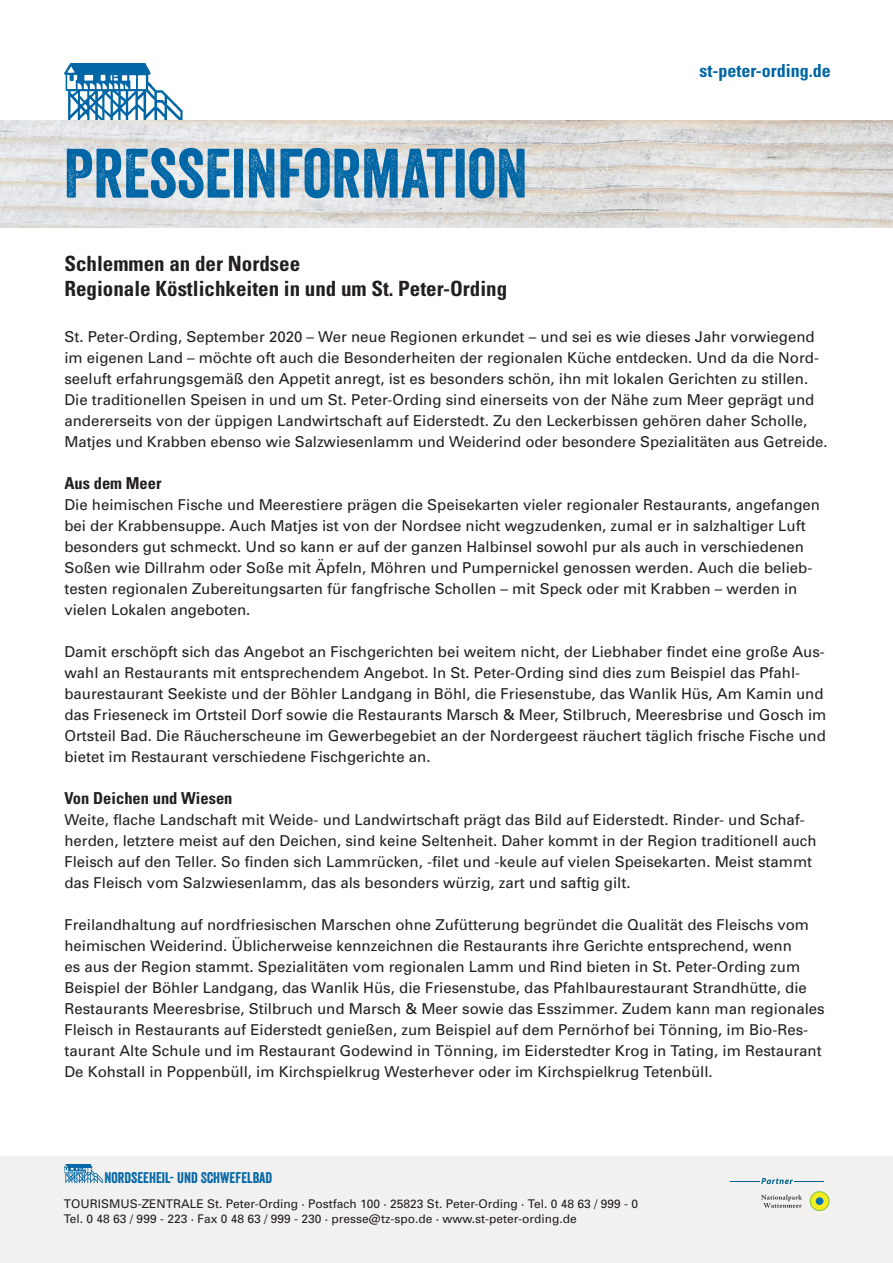
<style>
.page{position:relative;width:893px;height:1263px;background:#fff}
.page>*{position:absolute;margin:0;border:0;box-sizing:border-box;transform-origin:0 0}
.t1{font:67.5px "Veneer";color:#0166a5}
.t2{font:700 condensed 21px/25.2px "Univers";color:#231f20}
.t3{font:700 condensed 18px "Univers LT Std";color:#0166a5}
.t4{font:700 condensed 16.5px "Univers";color:#231f20}
.t5{font:15px/21px "Univers";color:#231f20}
.t6{font:15px "Veneer";color:#0166a5}
.t7{font:12px/14.4px "Univers";color:#231f20}
</style>
<div class="page">
<img style="left:65px;top:64px;width:123px;height:57px">
<img style="left:0;top:121px;width:892px;height:106px">
<div style="left:0;top:1157px;width:892px;height:106px;background:#f2f1f0"></div>
<img style="left:65px;top:1165px;width:38px;height:19px">
<hr style="left:730px;top:1181px;width:30px;height:1px;background:#01668f">
<svg style="left:761px;top:1178px;width:62px;height:6px"></svg>
<svg style="left:809px;top:1191px;width:20px;height:20px"></svg>
<div style="left:810px;top:1192px;width:18px;height:18px;background:#f5ed1e;border-radius:50%"></div>
<div style="left:815px;top:1197px;width:8px;height:8px;background:#0072bc;border-radius:50%"></div>
<svg style="left:761px;top:1195px;width:40px;height:13px"></svg>
<h1 class="t1" style="left:64px;top:149px;width:465px">PRESSEINFORMATION</h1>
<p class="t3" style="left:699px;top:62px;width:133px">st-peter-ording.de</p>
<h2 class="t2" style="left:64px;top:252px;width:444px">Schlemmen an der Nordsee<br>Regionale Köstlichkeiten in und um St. Peter-Ording</h2>
<p class="t5" style="left:64px;top:328px;width:764px">St. Peter-Ording, September 2020 – Wer neue Regionen erkundet – und sei es wie dieses Jahr vorwiegend im eigenen Land – möchte oft auch die Besonderheiten der regionalen Küche entdecken. Und da die Nord&shy;seeluft erfahrungsgemäß den Appetit anregt, ist es besonders schön, ihn mit lokalen Gerichten zu stillen.<br>Die traditionellen Speisen in und um St. Peter-Ording sind einerseits von der Nähe zum Meer geprägt und andererseits von der üppigen Landwirtschaft auf Eiderstedt. Zu den Leckerbissen gehören daher Scholle, Matjes und Krabben ebenso wie Salzwiesenlamm und Weiderind oder besondere Spezialitäten aus Getreide.</p>
<p class="t4" style="left:64px;top:478px;width:99px">Aus dem Meer</p>
<p class="t5" style="left:64px;top:496px;width:757px">Die heimischen Fische und Meerestiere prägen die Speisekarten vieler regionaler Restaurants, angefangen bei der Krabbensuppe. Auch Matjes ist von der Nordsee nicht wegzudenken, zumal er in salzhaltiger Luft besonders gut schmeckt. Und so kann er auf der ganzen Halbinsel sowohl pur als auch in verschiedenen Soßen wie Dillrahm oder Soße mit Äpfeln, Möhren und Pumpernickel genossen werden. Auch die belieb&shy;testen regionalen Zubereitungsarten für fangfrische Schollen – mit Speck oder mit Krabben – werden in vielen Lokalen angeboten.</p>
<p class="t5" style="left:64px;top:643px;width:763px">Damit erschöpft sich das Angebot an Fischgerichten bei weitem nicht, der Liebhaber findet eine große Aus&shy;wahl an Restaurants mit entsprechendem Angebot. In St. Peter-Ording sind dies zum Beispiel das Pfahl&shy;baurestaurant Seekiste und der Böhler Landgang in Böhl, die Friesenstube, das Wanlik Hüs, Am Kamin und das Frieseneck im Ortsteil Dorf sowie die Restaurants Marsch &amp; Meer, Stilbruch, Meeresbrise und Gosch im Ortsteil Bad. Die Räucherscheune im Gewerbegebiet an der Nordergeest räuchert täglich frische Fische und bietet im Restaurant verschiedene Fischgerichte an.</p>
<p class="t4" style="left:64px;top:793px;width:170px">Von Deichen und Wiesen</p>
<p class="t5" style="left:64px;top:811px;width:753px">Weite, flache Landschaft mit Weide- und Landwirtschaft prägt das Bild auf Eiderstedt. Rinder- und Schaf&shy;herden, letztere meist auf den Deichen, sind keine Seltenheit. Daher kommt in der Region traditionell auch Fleisch auf den Teller. So finden sich Lammrücken, -filet und -keule auf vielen Speisekarten. Meist stammt das Fleisch vom Salzwiesenlamm, das als besonders würzig, zart und saftig gilt.</p>
<p class="t5" style="left:64px;top:916px;width:761px">Freilandhaltung auf nordfriesischen Marschen ohne Zufütterung begründet die Qualität des Fleischs vom heimischen Weiderind. Üblicherweise kennzeichnen die Restaurants ihre Gerichte entsprechend, wenn<br>es aus der Region stammt. Spezialitäten vom regionalen Lamm und Rind bieten in St. Peter-Ording zum Beispiel der Böhler Landgang, das Wanlik Hüs, die Friesenstube, das Pfahlbaurestaurant Strandhütte, die Restaurants Meeresbrise, Stilbruch und Marsch &amp; Meer sowie das Esszimmer. Zudem kann man regionales Fleisch in Restaurants auf Eiderstedt genießen, zum Beispiel auf dem Pernörhof bei Tönning, im Bio-Res&shy;taurant Alte Schule und im Restaurant Godewind in Tönning, im Eiderstedter Krog in Tating, im Restaurant De Kohstall in Poppenbüll, im Kirchspielkrug Westerhever oder im Kirchspielkrug Tetenbüll.</p>
<p class="t6" style="left:105px;top:1172px;width:169px">NORDSEEHEIL- UND SCHWEFELBAD</p>
<p class="t7" style="left:64px;top:1198px;width:576px">TOURISMUS-ZENTRALE St. Peter-Ording · Postfach 100 · 25823 St. Peter-Ording · Tel. 0 48 63 / 999 - 0<br>Tel. 0 48 63 / 999 - 223 · Fax 0 48 63 / 999 - 230 · presse@tz-spo.de · www.st-peter-ording.de</p>
</div>
